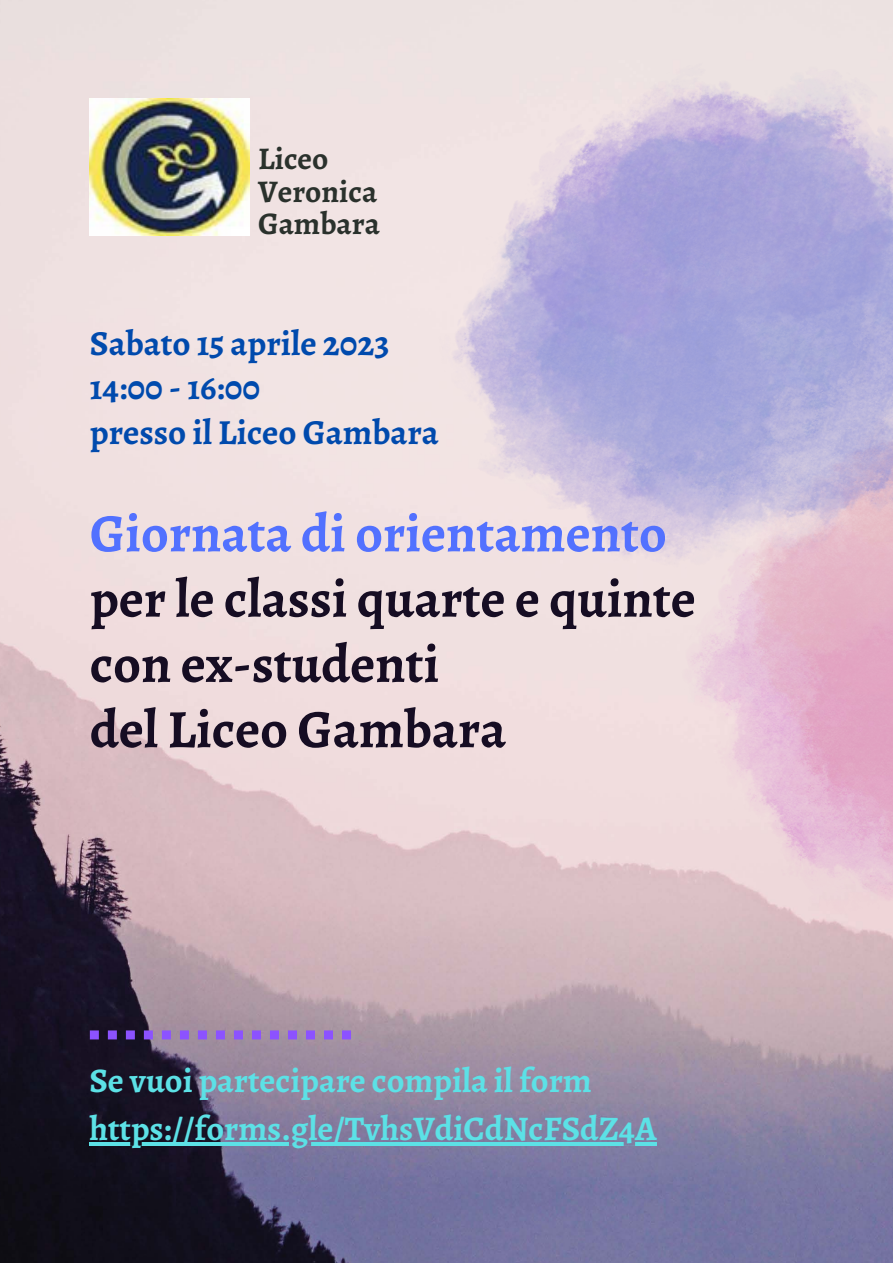
<style>
.page{position:relative;width:893px;height:1263px;background:#fff}
.page>*{position:absolute;margin:0;border:0;box-sizing:border-box;transform-origin:0 0}
.t1{font:700 54px/65.2px "Alegreya";color:#160d23}
.t2{font:700 54px "Alegreya";color:#5271ff}
.t3{font:700 35.17px/44.5px "Alegreya";color:#004aad}
.t4{font:700 34.5px/47.8px "Alegreya";color:#5ce1e6}
.t5{font:700 31.5px/32.6px "Alegreya";color:#2a312c}
</style>
<div class="page">
<img style="left:0;top:0;width:893px;height:1263px">
<svg style="left:90px;top:1030px;width:261px;height:9px;background:#8863c0"></svg>
<img style="left:90px;top:98px;width:159px;height:137px">
<img style="left:678px;top:697px;width:215px;height:254px">
<img style="left:353px;top:0;width:540px;height:697px">
<hr style="left:89px;top:1142px;width:567px;height:3px;background:#5ce1e6">
<p class="t5" style="left:258px;top:142px;width:123px">Liceo<br>Veronica<br>Gambara</p>
<p class="t3" style="left:90px;top:321px;width:350px">Sabato 15 aprile 2023<br>14:00 - 16:00<br>presso il Liceo Gambara</p>
<h1 class="t2" style="left:90px;top:496px;width:578px">Giornata di orientamento</h1>
<h1 class="t1" style="left:90px;top:566px;width:607px">per le classi quarte e quinte con ex-studenti<br>del Liceo Gambara</h1>
<p class="t4" style="left:89px;top:1056px;width:569px">Se vuoi partecipare compila il form https://forms.gle/TvhsVdiCdNcFSdZ4A</p>
</div>
